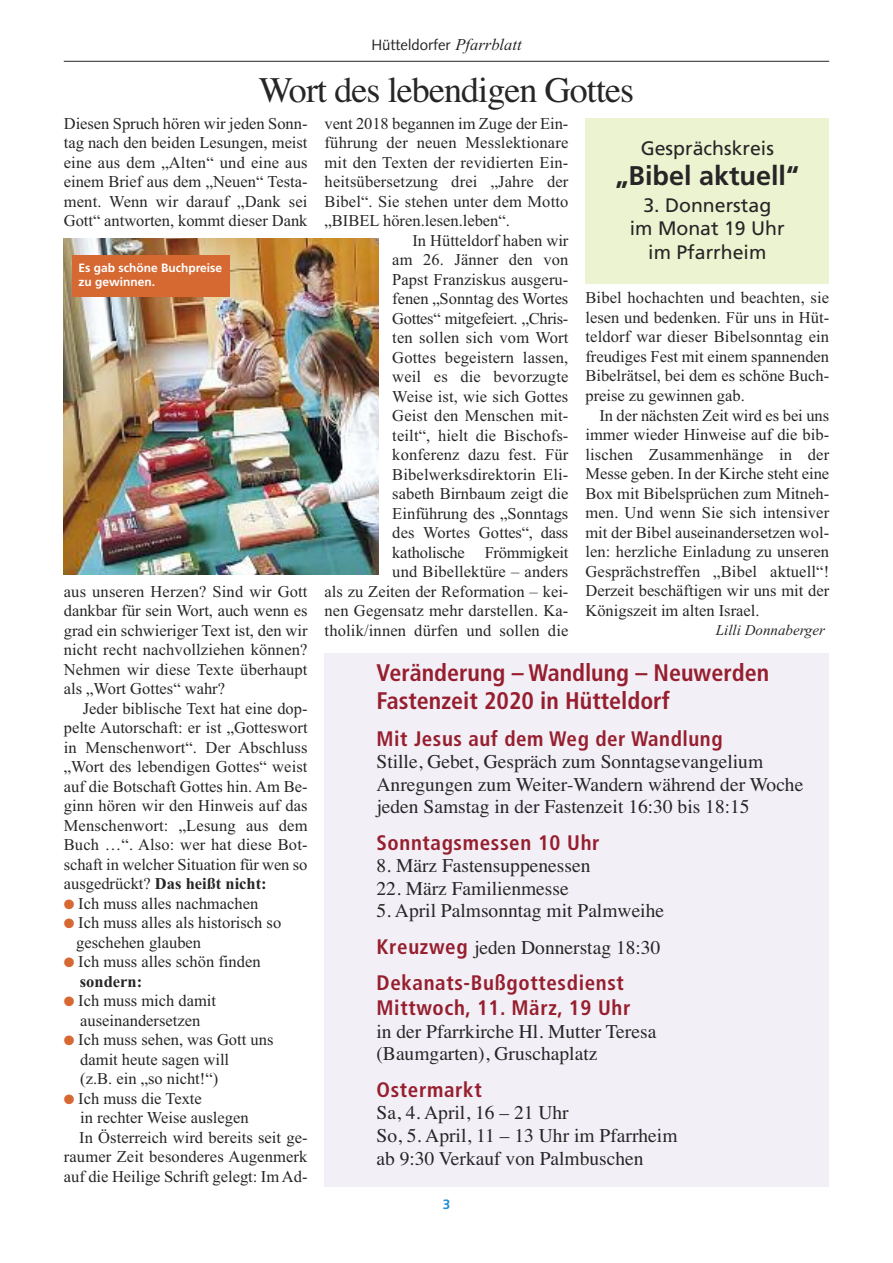
<style>
.page{position:relative;width:893px;height:1263px;background:#fff}
.page>*{position:absolute;margin:0;border:0;box-sizing:border-box;transform-origin:0 0}
.t1{font:36px "Times";letter-spacing:-.025em;color:#272526}
.t2{font:700 27px "Frutiger";color:#272526}
.t3{font:700 condensed 24px/28.8px "Frutiger";color:#961f2f}
.t4{font:700 condensed 21px/25.2px "Frutiger";letter-spacing:.03em;color:#961f2f}
.t5{font:19.5px/22.5px "Times";color:#272526}
.t6{font:19.5px/23.4px "Frutiger";color:#272526;text-align:center}
.t7{font:16.5px/19.5px "Times New Roman";color:#272526;text-align:justify}
.t8{font:16.5px "Times New Roman";letter-spacing:-.02em;color:#272526}
.t9{font:15px "Syntax";color:#272526}
.t10{font:italic 15px "Times New Roman";color:#272526}
.t11{font:700 13.5px "Frutiger";color:#248fd1}
.t12{font:700 12px/14.4px "Frutiger";color:#fff}
.s1{font-family:"Times New Roman";font-style:italic;font-size:16.5px}
.s2{font-weight:700}
.s3{color:#d66832}
.s4{font-family:"Frutiger";font-weight:700;font-stretch:condensed;font-size:21px;color:#961f2f}
</style>
<div class="page">
<hr style="left:64px;top:61px;width:765px;height:1px;background:#272526">
<div style="left:585px;top:119px;width:244px;height:165px;background:#ecf3d0"></div>
<img style="left:64px;top:238px;width:315px;height:336px">
<div style="left:72px;top:256px;width:158px;height:41px;background:#d66832"></div>
<div style="left:325px;top:653px;width:504px;height:533px;background:#f3eff6"></div>
<p class="t9" style="left:371px;top:39px;width:152px">Hütteldorfer <span class="s1">Pfarrblatt</span></p>
<h1 class="t1" style="left:259px;top:69px;width:377px">Wort des lebendigen Gottes</h1>
<p class="t7" style="left:64px;top:113px;width:245px">Diesen Spruch hören wir jeden Sonn&shy;tag nach den beiden Lesungen, meist eine aus dem „Alten“ und eine aus einem Brief aus dem „Neuen“ Testa&shy;ment. Wenn wir darauf „Dank sei Gott“ antworten, kommt dieser Dank</p>
<p class="t12" style="left:78px;top:261px;width:145px">Es gab schöne Buchpreise zu gewinnen.</p>
<p class="t7" style="left:64px;top:581px;width:245px">aus unseren Herzen? Sind wir Gott dankbar für sein Wort, auch wenn es grad ein schwieriger Text ist, den wir nicht recht nachvollziehen können?<br>Nehmen wir diese Texte überhaupt als „Wort Gottes“ wahr?</p>
<p class="t7" style="left:64px;top:698px;width:245px;text-indent:19px">Jeder biblische Text hat eine dop&shy;pelte Autorschaft: er ist „Gotteswort in Menschenwort“. Der Abschluss „Wort des lebendigen Gottes“ weist auf die Botschaft Gottes hin. Am Be&shy;ginn hören wir den Hinweis auf das Menschenwort: „Lesung aus dem Buch …“. Also: wer hat diese Bot&shy;schaft in welcher Situation für wen so ausgedrückt? <span class="s2">Das heißt nicht:</span></p>
<p class="t7" style="left:64px;top:893px;width:196px"><span class="s3">●</span> Ich muss alles nachmachen</p>
<p class="t7" style="left:76px;top:913px;width:207px;text-indent:-12px"><span class="s3">●</span> Ich muss alles als historisch so geschehen glauben</p>
<p class="t7" style="left:80px;top:952px;width:182px;text-indent:-16px"><span class="s3">●</span> Ich muss alles schön finden <span class="s2">sondern:</span></p>
<p class="t7" style="left:64px;top:991px;width:154px;text-align:center"><span class="s3">●</span> Ich muss mich damit auseinandersetzen</p>
<p class="t7" style="left:80px;top:1030px;width:195px;text-align:left;text-indent:-16px"><span class="s3">●</span> Ich muss sehen, was Gott uns damit heute sagen will<br>(z.B. ein „so nicht!“)</p>
<p class="t7" style="left:64px;top:1088px;width:140px"><span class="s3">●</span> Ich muss die Texte</p>
<p class="t7" style="left:80px;top:1108px;width:170px">in rechter Weise auslegen</p>
<p class="t7" style="left:79px;top:1127px;width:230px">In Österreich wird bereits seit ge-</p>
<p class="t7" style="left:64px;top:1147px;width:245px">raumer Zeit besonderes Augenmerk</p>
<p class="t7" style="left:64px;top:1166px;width:245px">auf die Heilige Schrift gelegt: Im Ad-</p>
<p class="t7" style="left:325px;top:113px;width:245px">vent 2018 begannen im Zuge der Ein-</p>
<p class="t7" style="left:325px;top:133px;width:245px">führung der neuen Messlektionare</p>
<p class="t7" style="left:325px;top:152px;width:245px">mit den Texten der revidierten Ein-</p>
<p class="t7" style="left:325px;top:172px;width:245px">heitsübersetzung drei „Jahre der</p>
<p class="t7" style="left:325px;top:191px;width:245px">Bibel“. Sie stehen unter dem Motto</p>
<p class="t7" style="left:325px;top:211px;width:187px">„BIBEL hören.lesen.leben“.</p>
<p class="t7" style="left:412px;top:230px;width:157px">In Hütteldorf haben wir</p>
<p class="t7" style="left:392px;top:250px;width:178px">am 26. Jänner den von</p>
<p class="t7" style="left:392px;top:269px;width:178px">Papst Franziskus ausgeru-</p>
<p class="t7" style="left:392px;top:289px;width:178px">fenen „Sonntag des Wortes</p>
<p class="t8" style="left:392px;top:308px;width:178px">Gottes“ mitgefeiert. „Chris-</p>
<p class="t7" style="left:392px;top:328px;width:178px">ten sollen sich vom Wort</p>
<p class="t7" style="left:392px;top:347px;width:178px">Gottes begeistern lassen,</p>
<p class="t7" style="left:392px;top:367px;width:178px">weil es die bevorzugte</p>
<p class="t7" style="left:392px;top:386px;width:178px">Weise ist, wie sich Gottes</p>
<p class="t7" style="left:392px;top:406px;width:178px">Geist den Menschen mit-</p>
<p class="t7" style="left:392px;top:425px;width:178px">teilt“, hielt die Bischofs-</p>
<p class="t7" style="left:392px;top:445px;width:178px">konferenz dazu fest. Für</p>
<p class="t7" style="left:392px;top:464px;width:178px">Bibelwerksdirektorin Eli-</p>
<p class="t7" style="left:392px;top:484px;width:178px">sabeth Birnbaum zeigt die</p>
<p class="t7" style="left:392px;top:503px;width:178px">Einführung des „Sonntags</p>
<p class="t7" style="left:392px;top:523px;width:178px">des Wortes Gottes“, dass</p>
<p class="t7" style="left:392px;top:542px;width:178px">katholische Frömmigkeit</p>
<p class="t7" style="left:392px;top:562px;width:178px">und Bibellektüre – anders</p>
<p class="t7" style="left:325px;top:581px;width:245px">als zu Zeiten der Reformation – kei-</p>
<p class="t7" style="left:325px;top:601px;width:245px">nen Gegensatz mehr darstellen. Ka-</p>
<p class="t7" style="left:325px;top:620px;width:245px">tholik/innen dürfen und sollen die</p>
<p class="t6" style="left:641px;top:138px;width:135px">Gesprächskreis</p>
<h2 class="t2" style="left:615px;top:165px;width:185px">„Bibel aktuell“</h2>
<p class="t6" style="left:630px;top:195px;width:156px">3. Donnerstag im Monat 19 Uhr im Pfarrheim</p>
<p class="t7" style="left:585px;top:288px;width:245px">Bibel hochachten und beachten, sie lesen und bedenken. Für uns in Hüt&shy;teldorf war dieser Bibelsonntag ein freudiges Fest mit einem spannenden Bibelrätsel, bei dem es schöne Buch&shy;preise zu gewinnen gab.</p>
<p class="t7" style="left:585px;top:405px;width:245px;text-indent:14px">In der nächsten Zeit wird es bei uns immer wieder Hinweise auf die bib&shy;lischen Zusammenhänge in der Messe geben. In der Kirche steht eine Box mit Bibelsprüchen zum Mitneh&shy;men. Und wenn Sie sich intensiver mit der Bibel auseinandersetzen wol&shy;len: herzliche Einladung zu unseren Gesprächstreffen „Bibel aktuell“!<br>Derzeit beschäftigen wir uns mit der Königszeit im alten Israel.</p>
<p class="t10" style="left:716px;top:621px;width:111px">Lilli Donnaberger</p>
<h3 class="t3" style="left:376px;top:660px;width:394px">Veränderung – Wandlung – Neuwerden<br>Fastenzeit 2020 in Hütteldorf</h3>
<p class="t4" style="left:376px;top:728px;width:348px">Mit Jesus auf dem Weg der Wandlung</p>
<p class="t5" style="left:376px;top:750px;width:428px">Stille, Gebet, Gespräch zum Sonntagsevangelium<br>Anregungen zum Weiter-Wandern während der Woche jeden Samstag in der Fastenzeit 16:30 bis 18:15</p>
<p class="t4" style="left:376px;top:831px;width:225px">Sonntagsmessen 10 Uhr</p>
<p class="t5" style="left:376px;top:854px;width:215px">8. März Fastensuppenessen</p>
<p class="t5" style="left:376px;top:877px;width:194px">22. März Familienmesse</p>
<p class="t5" style="left:376px;top:892px;width:289px;line-height:36.5px">5. April Palmsonntag mit Palmweihe<br><span class="s4">Kreuzweg</span> jeden Donnerstag 18:30</p>
<p class="t4" style="left:376px;top:972px;width:256px">Dekanats-Bußgottesdienst<br>Mittwoch, 11. März, 19 Uhr</p>
<p class="t5" style="left:376px;top:1020px;width:281px">in der Pfarrkirche Hl. Mutter Teresa (Baumgarten), Gruschaplatz</p>
<p class="t4" style="left:376px;top:1079px;width:107px">Ostermarkt</p>
<p class="t5" style="left:376px;top:1101px;width:302px;line-height:23px">Sa, 4. April, 16 – 21 Uhr<br>So, 5. April, 11 – 13 Uhr im Pfarrheim ab 9:30 Verkauf von Palmbuschen</p>
<p class="t11" style="left:443px;top:1199px;width:9px">3</p>
</div>
